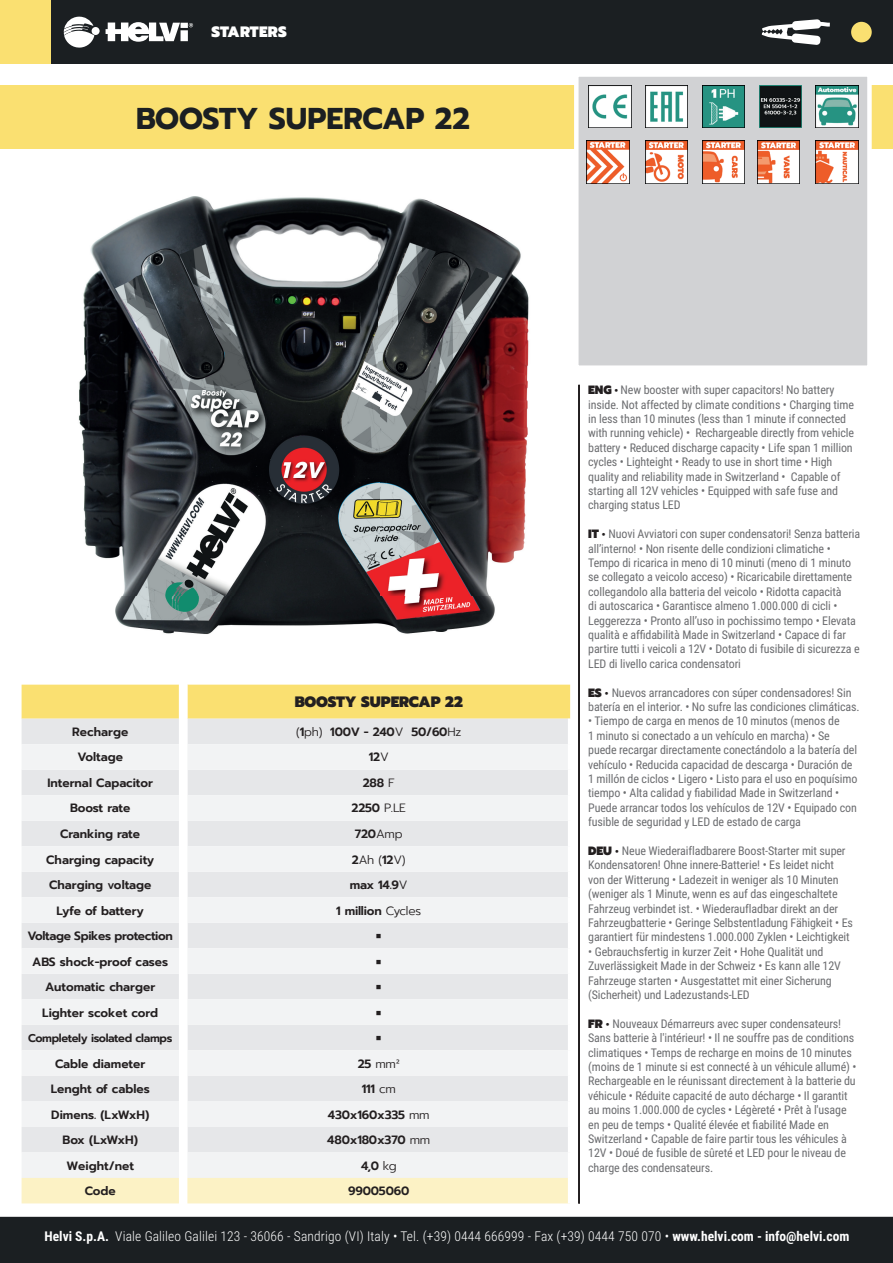
<style>
.page{position:relative;width:893px;height:1263px;background:#fff}
.page>*{position:absolute;margin:0;border:0;box-sizing:border-box;transform-origin:0 0}
.t1{font:700 30px "Prompt";letter-spacing:-.005em;color:#1b1f22}
.t2{font:900 15px "Prompt";letter-spacing:-.005em;color:#231f20}
.t3{font:900 15px "Prompt";letter-spacing:.02em;color:#fff}
.t4{font:300 13.5px "Roboto Condensed";letter-spacing:.01em;color:#fff}
.t5{font:12px/14.4px "Roboto Condensed";letter-spacing:-.01em;color:#6c6d70}
.t6{font:600 12px "Prompt";letter-spacing:-.005em;color:#231f20}
.t7{font:600 12px "Prompt";letter-spacing:-.03em;color:#231f20}
.t8{font:300 12px "Prompt";color:#231f20}
.t9{font:600 12px "Prompt";letter-spacing:-.035em;color:#231f20}
.t10{font:600 12px "Prompt";letter-spacing:-.025em;color:#231f20}
.t11{font:600 11.25px "Prompt";letter-spacing:-.03em;color:#231f20}
.s1{font-weight:300}
.s2{font-weight:600}
.s3{font-family:"Prompt";font-weight:900;color:#231f20}
.s4{font-weight:700}
.s5{font-family:"Roboto"}
</style>
<div class="page">
<div style="left:0;top:1217px;width:893px;height:46px;background:#1b1f22"></div>
<div style="left:51px;top:0;width:842px;height:64px;background:#1b1f22"></div>
<div style="left:851px;top:22px;width:21px;height:20px;background:#fae071;border-radius:50%"></div>
<div style="left:0;top:0;width:51px;height:64px;background:#fae071"></div>
<svg style="left:64px;top:16px;width:36px;height:32px"></svg>
<svg style="left:106px;top:22px;width:87px;height:20px"></svg>
<div style="left:0;top:85px;width:893px;height:64px;background:#fae071"></div>
<div style="left:574px;top:72px;width:298px;height:298px;background:#d1d2d4;border:4px solid #fff"></div>
<svg style="left:762px;top:19px;width:68px;height:26px"></svg>
<hr style="left:578px;top:385px;width:2px;height:818px;background:#231f20">
<img style="left:78px;top:196px;width:451px;height:438px">
<svg style="left:22px;top:685px;width:548px;height:518px"></svg>
<hr style="left:568px;top:719px;width:4px;height:25px;background:#fff">
<hr style="left:568px;top:744px;width:4px;height:26px;background:#fff">
<hr style="left:568px;top:770px;width:4px;height:25px;background:#fff">
<hr style="left:568px;top:795px;width:4px;height:26px;background:#fff">
<hr style="left:568px;top:821px;width:4px;height:25px;background:#fff">
<hr style="left:568px;top:846px;width:4px;height:26px;background:#fff">
<hr style="left:568px;top:872px;width:4px;height:25px;background:#fff">
<hr style="left:568px;top:897px;width:4px;height:26px;background:#fff">
<hr style="left:568px;top:923px;width:4px;height:25px;background:#fff">
<hr style="left:568px;top:948px;width:4px;height:26px;background:#fff">
<hr style="left:568px;top:974px;width:4px;height:25px;background:#fff">
<hr style="left:568px;top:999px;width:4px;height:26px;background:#fff">
<hr style="left:568px;top:1025px;width:4px;height:25px;background:#fff">
<hr style="left:568px;top:1050px;width:4px;height:26px;background:#fff">
<hr style="left:568px;top:1076px;width:4px;height:25px;background:#fff">
<hr style="left:568px;top:1101px;width:4px;height:26px;background:#fff">
<hr style="left:568px;top:1127px;width:4px;height:25px;background:#fff">
<hr style="left:568px;top:1152px;width:4px;height:26px;background:#fff">
<hr style="left:568px;top:1178px;width:4px;height:25px;background:#fff">
<img style="left:589px;top:85px;width:42px;height:43px">
<img style="left:702px;top:85px;width:43px;height:43px">
<img style="left:759px;top:85px;width:42px;height:43px">
<img style="left:587px;top:141px;width:42px;height:42px">
<img style="left:645px;top:141px;width:43px;height:42px">
<img style="left:702px;top:141px;width:43px;height:42px">
<img style="left:816px;top:85px;width:42px;height:43px">
<img style="left:757px;top:141px;width:43px;height:42px">
<img style="left:816px;top:141px;width:42px;height:42px">
<img style="left:645px;top:85px;width:43px;height:43px">
<p class="t3" style="left:212px;top:20px;width:77px">STARTERS</p>
<h1 class="t1" style="left:136px;top:96px;width:335px">BOOSTY SUPERCAP 22</h1>
<p class="t2" style="left:295px;top:691px;width:170px">BOOSTY SUPERCAP 22</p>
<p class="t6" style="left:72px;top:723px;width:57px">Recharge</p>
<p class="t6" style="left:296px;top:723px;width:167px"><span class="s1">(</span>1<span class="s1">ph)</span> 100V - 240<span class="s1">V</span> 50/60<span class="s1">Hz</span></p>
<p class="t6" style="left:78px;top:748px;width:47px">Voltage</p>
<p class="t6" style="left:369px;top:748px;width:21px">12<span class="s1">V</span></p>
<p class="t6" style="left:47px;top:774px;width:107px">Internal Capacitor</p>
<p class="t6" style="left:363px;top:774px;width:33px">288 <span class="s1">F</span></p>
<p class="t10" style="left:70px;top:799px;width:62px">Boost rate</p>
<p class="t6" style="left:352px;top:799px;width:56px">2250 <span class="s1">P.LE</span></p>
<p class="t6" style="left:60px;top:825px;width:81px">Cranking rate</p>
<p class="t6" style="left:355px;top:825px;width:49px">720<span class="s1">Amp</span></p>
<p class="t6" style="left:46px;top:850px;width:109px">Charging capacity</p>
<p class="t8" style="left:352px;top:851px;width:55px"><span class="s2">2</span>Ah (<span class="s2">12</span>V)</p>
<p class="t6" style="left:49px;top:876px;width:104px">Charging voltage</p>
<p class="t6" style="left:350px;top:876px;width:59px">max 14.9<span class="s1">V</span></p>
<p class="t6" style="left:57px;top:901px;width:89px">Lyfe of battery</p>
<p class="t6" style="left:336px;top:901px;width:86px">1 million <span class="s1">Cycles</span></p>
<p class="t7" style="left:28px;top:927px;width:147px">Voltage Spikes protection</p>
<p class="t6" style="left:376px;top:927px;width:7px">■</p>
<p class="t6" style="left:32px;top:952px;width:138px">ABS shock-proof cases</p>
<p class="t6" style="left:376px;top:952px;width:7px">■</p>
<p class="t6" style="left:45px;top:978px;width:112px">Automatic charger</p>
<p class="t6" style="left:376px;top:978px;width:7px">■</p>
<p class="t6" style="left:42px;top:1003px;width:117px">Lighter scoket cord</p>
<p class="t6" style="left:376px;top:1003px;width:7px">■</p>
<p class="t11" style="left:28px;top:1029px;width:146px">Completely isolated clamps</p>
<p class="t6" style="left:376px;top:1029px;width:7px">■</p>
<p class="t6" style="left:55px;top:1054px;width:92px">Cable diameter</p>
<p class="t8" style="left:358px;top:1055px;width:44px"><span class="s2">25</span> mm²</p>
<p class="t6" style="left:51px;top:1080px;width:101px">Lenght of cables</p>
<p class="t6" style="left:362px;top:1080px;width:35px">111 <span class="s1">cm</span></p>
<p class="t6" style="left:51px;top:1105px;width:99px">Dimens. (LxWxH)</p>
<p class="t6" style="left:328px;top:1105px;width:103px">430x160x335 <span class="s1">mm</span></p>
<p class="t9" style="left:62px;top:1131px;width:77px">Box (LxWxH)</p>
<p class="t6" style="left:327px;top:1131px;width:104px">480x180x370 <span class="s1">mm</span></p>
<p class="t6" style="left:66px;top:1156px;width:69px">Weight/net</p>
<p class="t6" style="left:361px;top:1156px;width:37px">4,0 <span class="s1">kg</span></p>
<p class="t6" style="left:85px;top:1182px;width:32px">Code</p>
<p class="t6" style="left:348px;top:1182px;width:63px">99005060</p>
<p class="t5" style="left:588px;top:382px;width:267px"><span class="s3">ENG •</span> New booster with super capacitors! No battery inside. Not affected by climate conditions • Charging time in less than 10 minutes (less than 1 minute if connected with running vehicle) • Rechargeable directly from vehicle battery • Reduced discharge capacity • Life span 1 million cycles • Lighteight • Ready to use in short time • High quality and reliability made in Switzerland • Capable of starting all 12V vehicles • Equipped with safe fuse and charging status LED</p>
<p class="t5" style="left:588px;top:526px;width:274px"><span class="s3">IT •</span> Nuovi Avviatori con super condensatori! Senza batteria all’interno! • Non risente delle condizioni climatiche • Tempo di ricarica in meno di 10 minuti (meno di 1 minuto se collegato a veicolo acceso) • Ricaricabile direttamente collegandolo alla batteria del veicolo • Ridotta capacità<br>di autoscarica • Garantisce almeno 1.000.000 di cicli • Leggerezza • Pronto all’uso in pochissimo tempo • Elevata qualità e affidabilità Made in Switzerland • Capace di far partire tutti i veicoli a 12V • Dotato di fusibile di sicurezza e LED di livello carica condensatori</p>
<p class="t5" style="left:588px;top:685px;width:273px"><span class="s3">ES •</span> Nuevos arrancadores con súper condensadores! Sin batería en el interior. • No sufre las condiciones climáticas.</p>
<p class="t5" style="left:588px;top:713px;width:271px">• Tiempo de carga en menos de 10 minutos (menos de<br>1 minuto si conectado a un vehículo en marcha) • Se puede recargar directamente conectándolo a la batería del vehículo • Reducida capacidad de descarga • Duración de 1 millón de ciclos • Ligero • Listo para el uso en poquísimo tiempo • Alta calidad y fiabilidad Made in Switzerland • Puede arrancar todos los vehículos de 12V • Equipado con fusible de seguridad y LED de estado de carga</p>
<p class="t5" style="left:588px;top:843px;width:266px"><span class="s3">DEU •</span> Neue Wiederaifladbarere Boost-Starter mit super Kondensatoren! Ohne innere-Batterie! • Es leidet nicht von der Witterung • Ladezeit in weniger als 10 Minuten (weniger als 1 Minute, wenn es auf das eingeschaltete Fahrzeug verbindet ist. • Wiederaufladbar direkt an der Fahrzeugbatterie • Geringe Selbstentladung Fähigkeit • Es garantiert für mindestens 1.000.000 Zyklen • Leichtigkeit</p>
<p class="t5" style="left:588px;top:944px;width:254px">• Gebrauchsfertig in kurzer Zeit • Hohe Qualität und Zuverlässigkeit Made in der Schweiz • Es kann alle 12V Fahrzeuge starten • Ausgestattet mit einer Sicherung (Sicherheit) und Ladezustands-LED</p>
<p class="t5" style="left:588px;top:1016px;width:270px"><span class="s3">FR •</span> Nouveaux Démarreurs avec super condensateurs!<br>Sans batterie à l'intérieur! • Il ne souffre pas de conditions climatiques • Temps de recharge en moins de 10 minutes (moins de 1 minute si est connecté à un véhicule allumé) • Rechargeable en le réunissant directement à la batterie du véhicule • Réduite capacité de auto décharge • Il garantit au moins 1.000.000 de cycles • Légèreté • Prêt à l'usage en peu de temps • Qualité élevée et fiabilité Made en Switzerland • Capable de faire partir tous les véhicules à 12V • Doué de fusible de sûreté et LED pour le niveau de charge des condensateurs.</p>
<p class="t4" style="left:45px;top:1227px;width:806px"><span class="s4">Helvi S.p.A.</span> Viale Galileo Galilei 123 - 36066 - Sandrigo (VI) Italy <span class="s5">•</span> Tel. (+39) 0444 666999 - Fax (+39) 0444 750 070 <span class="s5">•</span> <span class="s4">www.helvi.com - info@helvi.com</span></p>
</div>
